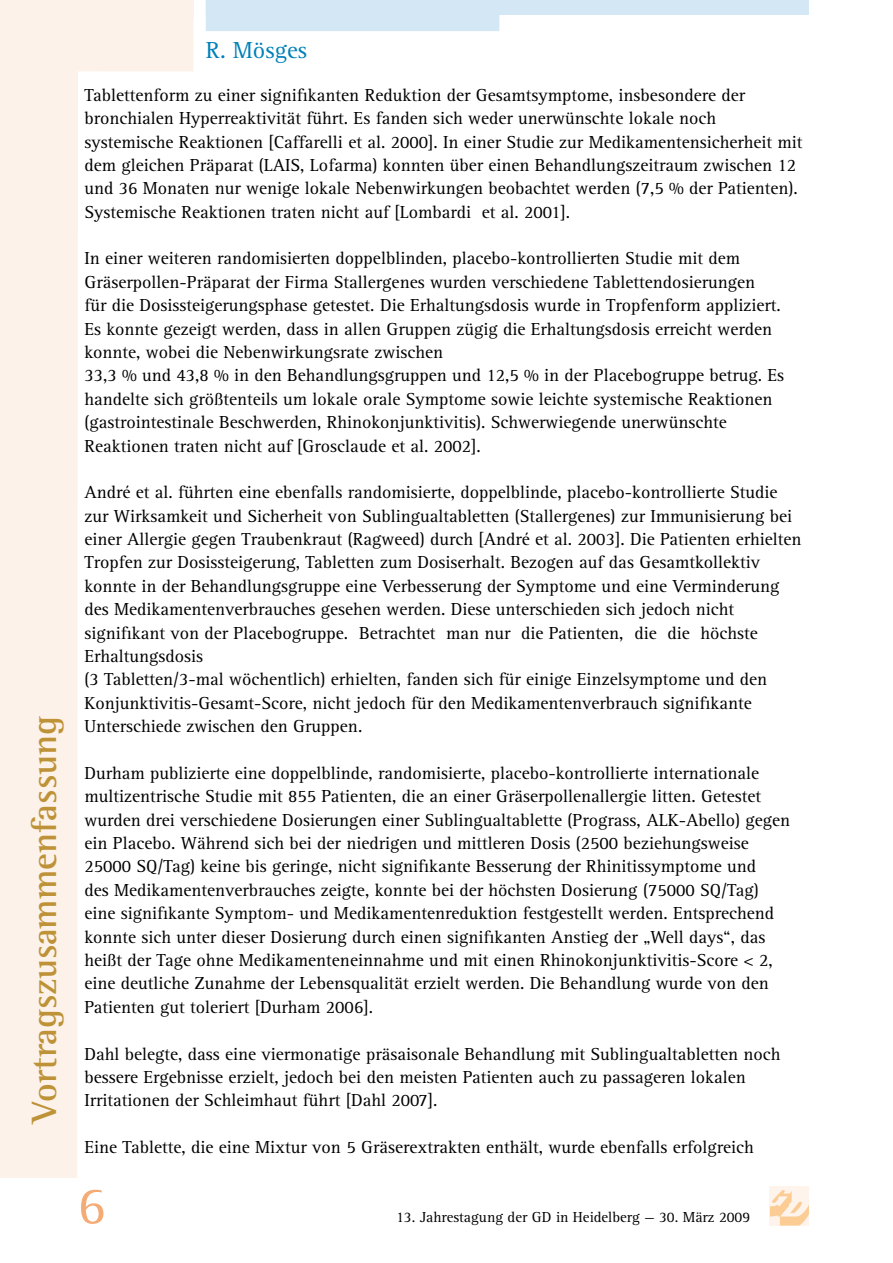
<style>
.page{position:relative;width:893px;height:1263px;background:#fff}
.page>*{position:absolute;margin:0;border:0;box-sizing:border-box;transform-origin:0 0}
.t1{font:54px "Agfa Rotis Serif";color:#f5ab75}
.t2{font:700 36px "Agfa Rotis Semi Serif";color:#be9237}
.t3{font:24px "Agfa Rotis Serif";color:#0081b8}
.t4{font:18px/23.4px "Agfa Rotis Serif";color:#000}
.t5{font:15px "Agfa Rotis Serif";color:#000}
</style>
<div class="page">
<div style="left:770px;top:1186px;width:39px;height:39px;background:#fef4ec"></div>
<svg style="left:770px;top:1190px;width:39px;height:35px"></svg>
<svg style="left:0;top:0;width:194px;height:1178px"></svg>
<div style="left:0;top:0;width:193px;height:17px;background:#fcf2ea"></div>
<svg style="left:206px;top:0;width:603px;height:31px"></svg>
<h2 class="t2" style="left:23px;top:1123px;width:409px;rotate:-90deg">Vortragszusammenfassung</h2>
<h3 class="t3" style="left:206px;top:37px;width:103px">R. Mösges</h3>
<p class="t4" style="left:84px;top:84px;width:720px">Tablettenform zu einer signifikanten Reduktion der Gesamtsymptome, insbesondere der bronchialen Hyperreaktivität führt. Es fanden sich weder unerwünschte lokale noch systemische Reaktionen [Caffarelli et al. 2000]. In einer Studie zur Medikamentensicherheit mit dem gleichen Präparat (LAIS, Lofarma) konnten über einen Behandlungszeitraum zwischen 12 und 36 Monaten nur wenige lokale Nebenwirkungen beobachtet werden (7,5 % der Patienten).<br>Systemische Reaktionen traten nicht auf [Lombardi et al. 2001].</p>
<p class="t4" style="left:84px;top:247px;width:701px">In einer weiteren randomisierten doppelblinden, placebo-kontrollierten Studie mit dem Gräserpollen-Präparat der Firma Stallergenes wurden verschiedene Tablettendosierungen<br>für die Dosissteigerungsphase getestet. Die Erhaltungsdosis wurde in Tropfenform appliziert.<br>Es konnte gezeigt werden, dass in allen Gruppen zügig die Erhaltungsdosis erreicht werden konnte, wobei die Nebenwirkungsrate zwischen<br>33,3 % und 43,8 % in den Behandlungsgruppen und 12,5 % in der Placebogruppe betrug. Es handelte sich größtenteils um lokale orale Symptome sowie leichte systemische Reaktionen (gastrointestinale Beschwerden, Rhinokonjunktivitis). Schwerwiegende unerwünschte Reaktionen traten nicht auf [Grosclaude et al. 2002].</p>
<p class="t4" style="left:84px;top:481px;width:719px">André et al. führten eine ebenfalls randomisierte, doppelblinde, placebo-kontrollierte Studie zur Wirksamkeit und Sicherheit von Sublingualtabletten (Stallergenes) zur Immunisierung bei einer Allergie gegen Traubenkraut (Ragweed) durch [André et al. 2003]. Die Patienten erhielten Tropfen zur Dosissteigerung, Tabletten zum Dosiserhalt. Bezogen auf das Gesamtkollektiv konnte in der Behandlungsgruppe eine Verbesserung der Symptome und eine Verminderung des Medikamentenverbrauches gesehen werden. Diese unterschieden sich jedoch nicht signifikant von der Placebogruppe. Betrachtet man nur die Patienten, die die höchste Erhaltungsdosis<br>(3 Tabletten/3-mal wöchentlich) erhielten, fanden sich für einige Einzelsymptome und den Konjunktivitis-Gesamt-Score, nicht jedoch für den Medikamentenverbrauch signifikante Unterschiede zwischen den Gruppen.</p>
<p class="t4" style="left:84px;top:762px;width:707px">Durham publizierte eine doppelblinde, randomisierte, placebo-kontrollierte internationale multizentrische Studie mit 855 Patienten, die an einer Gräserpollenallergie litten. Getestet wurden drei verschiedene Dosierungen einer Sublingualtablette (Prograss, ALK-Abello) gegen ein Placebo. Während sich bei der niedrigen und mittleren Dosis (2500 beziehungsweise 25000 SQ/Tag) keine bis geringe, nicht signifikante Besserung der Rhinitissymptome und<br>des Medikamentenverbrauches zeigte, konnte bei der höchsten Dosierung (75000 SQ/Tag) eine signifikante Symptom- und Medikamentenreduktion festgestellt werden. Entsprechend konnte sich unter dieser Dosierung durch einen signifikanten Anstieg der „Well days“, das heißt der Tage ohne Medikamenteneinnahme und mit einen Rhinokonjunktivitis-Score &lt; 2, eine deutliche Zunahme der Lebensqualität erzielt werden. Die Behandlung wurde von den Patienten gut toleriert [Durham 2006].</p>
<p class="t4" style="left:84px;top:1042px;width:698px">Dahl belegte, dass eine viermonatige präsaisonale Behandlung mit Sublingualtabletten noch bessere Ergebnisse erzielt, jedoch bei den meisten Patienten auch zu passageren lokalen<br>Irritationen der Schleimhaut führt [Dahl 2007].</p>
<p class="t4" style="left:84px;top:1136px;width:671px">Eine Tablette, die eine Mixtur von 5 Gräserextrakten enthält, wurde ebenfalls erfolgreich</p>
<h1 class="t1" style="left:78px;top:1175px;width:30px">6</h1>
<p class="t5" style="left:396px;top:1208px;width:355px">13. Jahrestagung der GD in Heidelberg — 30. März 2009</p>
</div>
